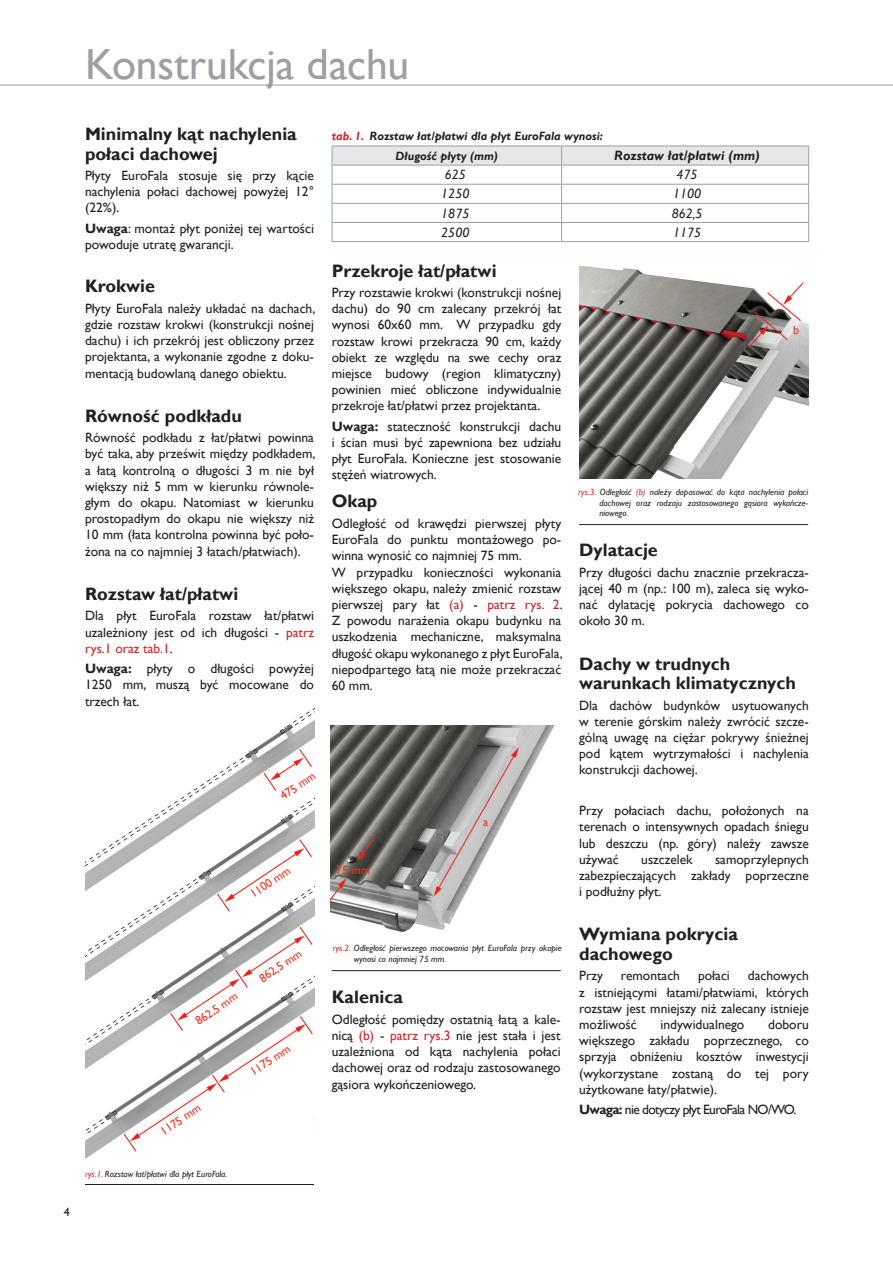
<style>
.page{position:relative;width:893px;height:1263px;background:#fff}
.page>*{position:absolute;margin:0;border:0;box-sizing:border-box;transform-origin:0 0}
.t1{font:43.5px "Gill Sans";letter-spacing:-.005em;color:#9d9fa2}
.t2{font:700 18px/19.5px "Gill Sans";color:#231f20}
.t3{font:13.5px/16.2px "Gill Sans";color:#231f20;text-align:justify}
.t4{font:13.5px "Gill Sans";letter-spacing:-.05em;color:#231f20}
.t5{font:italic 13.5px "Gill Sans";color:#231f20}
.t6{font:italic 700 13.5px "Gill Sans";color:#231f20}
.t7{font:italic 700 12px/20.1px "Gill Sans";color:#231f20}
.t8{font:12px "Gill Sans";color:#ef3522}
.t9{font:12px "Gill Sans";color:#231f20}
.t10{font:italic 9px/10.8px "Gill Sans";color:#231f20;text-align:justify}
.s1{font-weight:700}
.s2{color:#d1232a}
</style>
<div class="page">
<img style="left:85px;top:707px;width:230px;height:452px">
<hr style="left:85px;top:1184px;width:229px;height:1px;background:#231f20">
<svg style="left:332px;top:146px;width:477px;height:95px"></svg>
<hr style="left:332px;top:241px;width:230px;height:1px;background:#94a2aa">
<hr style="left:562px;top:241px;width:247px;height:1px;background:#94a2aa">
<hr style="left:579px;top:524px;width:229px;height:1px;background:#231f20">
<hr style="left:0;top:85px;width:893px;height:1px;background:#94a2aa">
<hr style="left:332px;top:970px;width:229px;height:1px;background:#231f20">
<img style="left:331px;top:725px;width:224px;height:207px">
<img style="left:579px;top:265px;width:230px;height:214px">
<p class="t9" style="left:64px;top:1205px;width:7px">4</p>
<h1 class="t1" style="left:85px;top:39px;width:326px">Konstrukcja dachu</h1>
<h2 class="t2" style="left:85px;top:125px;width:213px">Minimalny kąt nachylenia połaci dachowej</h2>
<p class="t3" style="left:85px;top:168px;width:230px">Płyty EuroFala stosuje się przy kącie nachylenia połaci dachowej powyżej 12° (22%).</p>
<p class="t3" style="left:85px;top:220px;width:230px"><span class="s1">Uwaga</span>: montaż płyt poniżej tej wartości powoduje utratę gwarancji.</p>
<h2 class="t2" style="left:85px;top:277px;width:72px">Krokwie</h2>
<p class="t3" style="left:85px;top:300px;width:232px">Płyty EuroFala należy układać na dachach, gdzie rozstaw krokwi (konstrukcji nośnej dachu) i ich przekrój jest obliczony przez projektanta, a wykonanie zgodne z doku&shy;mentacją budowlaną danego obiektu.</p>
<h2 class="t2" style="left:85px;top:406px;width:158px">Równość podkładu</h2>
<p class="t3" style="left:85px;top:430px;width:232px">Równość podkładu z łat/płatwi powinna być taka, aby prześwit między podkładem, a łatą kontrolną o długości 3 m nie był większy niż 5 mm w kierunku równole&shy;głym do okapu. Natomiast w kierunku prostopadłym do okapu nie większy niż 10 mm (łata kontrolna powinna być poło&shy;żona na co najmniej 3 łatach/płatwiach).</p>
<h2 class="t2" style="left:85px;top:584px;width:155px">Rozstaw łat/płatwi</h2>
<p class="t3" style="left:85px;top:608px;width:230px">Dla płyt EuroFala rozstaw łat/płatwi uzależniony jest od ich długości - <span class="s2">patrz rys.1 oraz tab.1</span>.</p>
<p class="t3" style="left:85px;top:661px;width:230px"><span class="s1">Uwaga:</span> płyty o długości powyżej 1250 mm, muszą być mocowane do trzech łat.</p>
<p class="t7" style="left:396px;top:126px;width:209px;text-indent:-64px"><span class="s2">tab. 1.</span> Rozstaw łat/płatwi dla płyt EuroFala wynosi:<br>Długość płyty (mm)</p>
<p class="t6" style="left:614px;top:148px;width:147px">Rozstaw łat/płatwi (mm)</p>
<p class="t5" style="left:445px;top:167px;width:23px">625</p>
<p class="t5" style="left:676px;top:167px;width:23px">475</p>
<p class="t5" style="left:441px;top:186px;width:30px">1250</p>
<p class="t5" style="left:673px;top:186px;width:30px">1100</p>
<p class="t5" style="left:441px;top:205px;width:30px">1875</p>
<p class="t5" style="left:672px;top:205px;width:32px">862,5</p>
<p class="t5" style="left:441px;top:224px;width:30px">2500</p>
<p class="t5" style="left:673px;top:224px;width:30px">1175</p>
<h2 class="t2" style="left:332px;top:261px;width:166px">Przekroje łat/płatwi</h2>
<p class="t3" style="left:332px;top:285px;width:231px">Przy rozstawie krokwi (konstrukcji nośnej dachu) do 90 cm zalecany przekrój łat wynosi 60x60 mm. W przypadku gdy rozstaw krowi przekracza 90 cm, każdy obiekt ze względu na swe cechy oraz miejsce budowy (region klimatyczny) powinien mieć obliczone indywidualnie przekroje łat/płatwi przez projektanta.</p>
<p class="t3" style="left:332px;top:418px;width:231px"><span class="s1">Uwaga:</span> stateczność konstrukcji dachu i ścian musi być zapewniona bez udziału płyt EuroFala. Konieczne jest stosowanie stężeń wiatrowych.</p>
<h2 class="t2" style="left:332px;top:492px;width:47px">Okap</h2>
<p class="t3" style="left:332px;top:515px;width:232px;text-align:left">Odległość od krawędzi pierwszej płyty EuroFala do punktu montażowego po&shy;winna wynosić co najmniej 75 mm.<br>W przypadku konieczności wykonania większego okapu, należy zmienić rozstaw pierwszej pary łat <span class="s2">(a)</span> - <span class="s2">patrz rys. 2</span>.<br>Z powodu narażenia okapu budynku na uszkodzenia mechaniczne, maksymalna długość okapu wykonanego z płyt EuroFala, niepodpartego łatą nie może przekraczać 60 mm.</p>
<p class="t8" style="left:793px;top:323px;width:7px">b</p>
<p class="t10" style="left:599px;top:486px;width:210px;text-indent:-21px"><span class="s2">rys.3.</span> Odległość <span class="s2">(b)</span> należy dopasować do kąta nachylenia połaci dachowej oraz rodzaju zastosowanego gąsiora wykończe&shy;niowego.</p>
<h2 class="t2" style="left:579px;top:541px;width:80px">Dylatacje</h2>
<p class="t3" style="left:579px;top:564px;width:231px">Przy długości dachu znacznie przekracza&shy;jącej 40 m (np.: 100 m), zaleca się wyko&shy;nać dylatację pokrycia dachowego co około 30 m.</p>
<h2 class="t2" style="left:579px;top:654px;width:218px">Dachy w trudnych warunkach klimatycznych</h2>
<p class="t3" style="left:579px;top:697px;width:231px">Dla dachów budynków usytuowanych w terenie górskim należy zwrócić szcze&shy;gólną uwagę na ciężar pokrywy śnieżnej pod kątem wytrzymałości i nachylenia konstrukcji dachowej.</p>
<p class="t3" style="left:579px;top:803px;width:231px">Przy połaciach dachu, położonych na terenach o intensywnych opadach śniegu lub deszczu (np. góry) należy zawsze używać</p>
<p class="t8" style="left:277px;top:791px;width:41px;rotate:-34deg">475 mm</p>
<p class="t8" style="left:483px;top:815px;width:7px">a</p>
<p class="t3" style="left:579px;top:851px;width:231px;text-indent:136px">samoprzylepnych zabezpieczających zakłady poprzeczne i podłużny płyt.</p>
<h2 class="t2" style="left:579px;top:925px;width:160px">Wymiana pokrycia dachowego</h2>
<p class="t3" style="left:579px;top:968px;width:25px">Przy</p>
<p class="t3" style="left:621px;top:968px;width:61px">remontach</p>
<p class="t3" style="left:698px;top:968px;width:33px">połaci</p>
<p class="t3" style="left:641px;top:851px;width:53px">uszczelek</p>
<p class="t8" style="left:336px;top:863px;width:35px">75 mm</p>
<p class="t8" style="left:247px;top:889px;width:47px;rotate:-34deg">1100 mm</p>
<p class="t10" style="left:354px;top:943px;width:209px;text-indent:-21px"><span class="s2">rys.2.</span> Odległość pierwszego mocowania płyt EuroFala przy okapie wynosi co najmniej 75 mm.</p>
<h2 class="t2" style="left:332px;top:988px;width:73px">Kalenica</h2>
<p class="t3" style="left:332px;top:1011px;width:230px">Odległość pomiędzy ostatnią łatą a kale&shy;nicą <span class="s2">(b)</span> - <span class="s2">patrz rys.3</span> nie jest stała i jest uzależniona od kąta nachylenia połaci dachowej oraz od rodzaju zastosowanego gąsiora wykończeniowego.</p>
<p class="t8" style="left:256px;top:974px;width:50px;rotate:-34deg">862,5 mm</p>
<p class="t3" style="left:579px;top:968px;width:231px;text-indent:169px">dachowych z istniejącymi łatami/płatwiami, których rozstaw jest mniejszy niż zalecany istnieje możliwość</p>
<p class="t8" style="left:193px;top:1016px;width:50px;rotate:-34deg">862,5 mm</p>
<p class="t3" style="left:579px;top:1017px;width:231px;text-indent:189px">doboru większego zakładu poprzecznego, co sprzyja obniżeniu kosztów inwestycji (wykorzystane zostaną do tej pory użytkowane łaty/płatwie).</p>
<p class="t4" style="left:579px;top:1102px;width:219px"><span class="s1">Uwaga:</span> nie dotyczy płyt EuroFala NO/WO.</p>
<p class="t3" style="left:660px;top:1017px;width:85px">indywidualnego</p>
<p class="t8" style="left:247px;top:1067px;width:47px;rotate:-34deg">1175 mm</p>
<p class="t8" style="left:158px;top:1126px;width:47px;rotate:-34deg">1175 mm</p>
<p class="t10" style="left:85px;top:1169px;width:144px"><span class="s2">rys.1.</span> Rozstaw łat/płatwi dla płyt EuroFala.</p>
</div>
